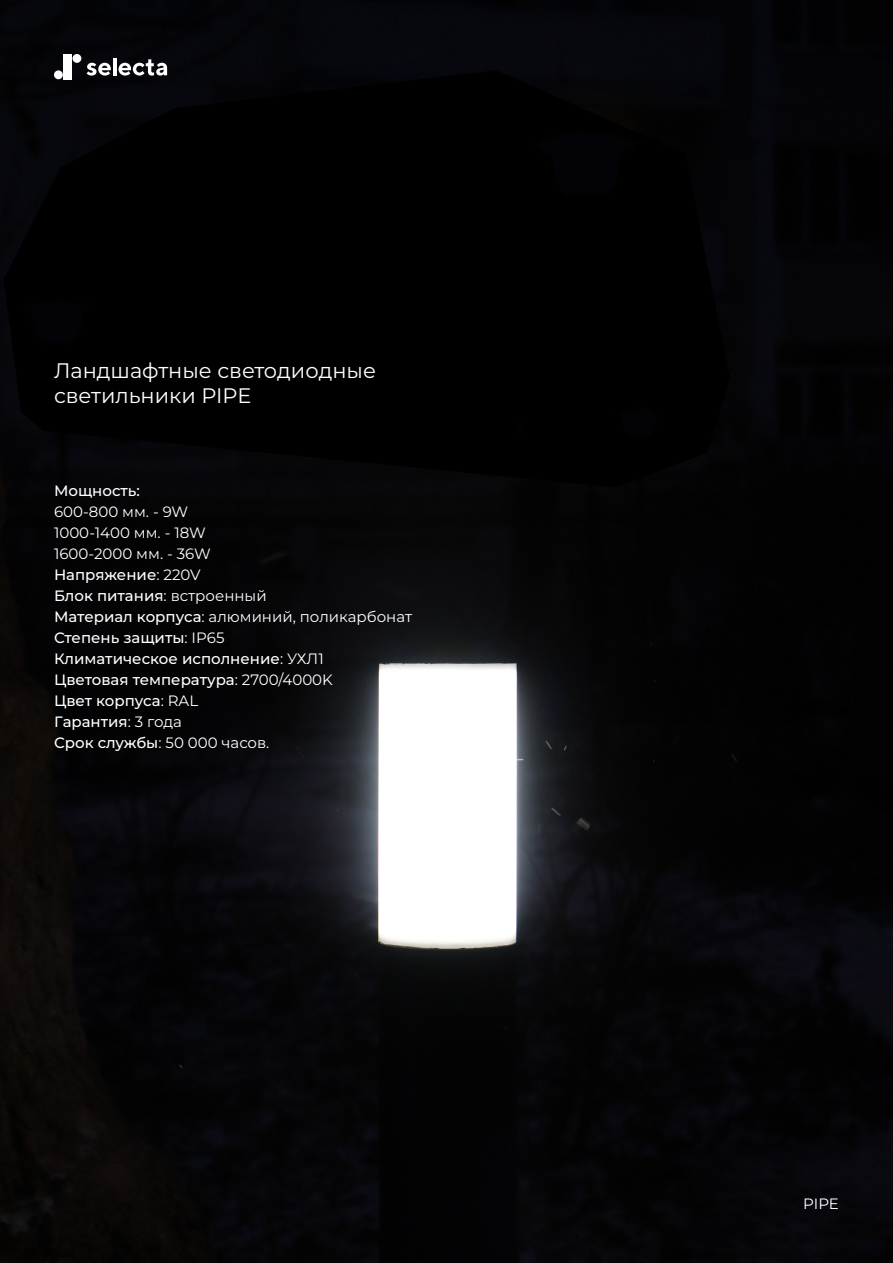
<style>
.page{position:relative;width:893px;height:1263px;background:#fff}
.page>*{position:absolute;margin:0;border:0;box-sizing:border-box;transform-origin:0 0}
.t1{font:21px/25.2px "Montserrat";color:#fff}
.t2{font:500 15px "Montserrat";color:#fff}
.t3{font:15px "Montserrat";color:#fff}
.s1{font-weight:400}
.s2{font-weight:500}
</style>
<div class="page">
<img style="left:0;top:0;width:893px;height:1263px">
<svg style="left:87px;top:63px;width:24px;height:13px"></svg>
<hr style="left:113px;top:58px;width:3px;height:17px;background:#fff">
<svg style="left:118px;top:59px;width:49px;height:17px"></svg>
<div style="left:73px;top:54px;width:8px;height:9px;background:#fff;border-radius:50%"></div>
<div style="left:54px;top:70px;width:9px;height:9px;background:#fff;border-radius:50%"></div>
<div style="left:63px;top:54px;width:9px;height:25px;background:#fff"></div>
<p class="t1" style="left:54px;top:357px;width:323px">Ландшафтные светодиодные светильники PIPE</p>
<p class="t2" style="left:54px;top:481px;width:87px">Мощность:</p>
<p class="t3" style="left:54px;top:502px;width:136px">600-800 мм. - 9W</p>
<p class="t3" style="left:54px;top:523px;width:153px">1000-1400 мм. - 18W</p>
<p class="t3" style="left:54px;top:544px;width:158px">1600-2000 мм. - 36W</p>
<p class="t2" style="left:54px;top:565px;width:148px">Напряжение<span class="s1">: 220V</span></p>
<p class="t2" style="left:54px;top:586px;width:214px">Блок питания<span class="s1">: встроенный</span></p>
<p class="t3" style="left:54px;top:607px;width:360px"><span class="s2">Материал корпуса</span>: алюминий, поликарбонат</p>
<p class="t2" style="left:54px;top:628px;width:172px">Степень защиты<span class="s1">: IP65</span></p>
<p class="t2" style="left:54px;top:649px;width:271px">Климатическое исполнение<span class="s1">: УХЛ1</span></p>
<p class="t2" style="left:54px;top:670px;width:280px">Цветовая температура<span class="s1">: 2700/4000K</span></p>
<p class="t2" style="left:54px;top:691px;width:146px">Цвет корпуса<span class="s1">: RAL</span></p>
<p class="t2" style="left:54px;top:712px;width:130px">Гарантия<span class="s1">: 3 года</span></p>
<p class="t3" style="left:54px;top:733px;width:217px"><span class="s2">Срок службы</span>: 50 000 часов.</p>
<p class="t3" style="left:803px;top:1194px;width:37px">PIPE</p>
</div>
